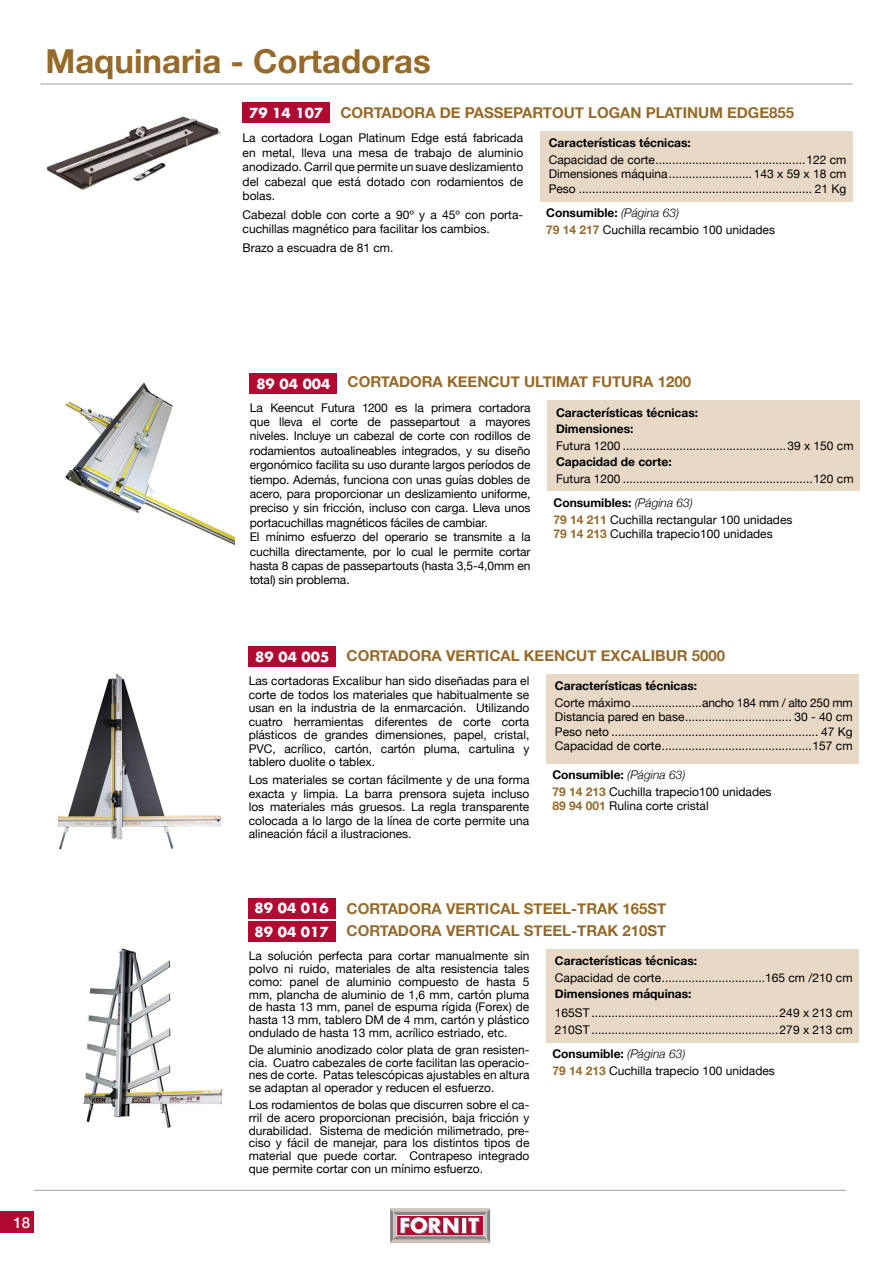
<style>
.page{position:relative;width:893px;height:1263px;background:#fff}
.page>*{position:absolute;margin:0;border:0;box-sizing:border-box;transform-origin:0 0}
.t1{font:700 33px "Helvetica Neue";color:#956a2a}
.t2{font:700 15px/22.2px "Helvetica Neue";color:#956a2a}
.t3{font:500 15px "Helvetica Neue";color:#fff}
.t4{font:700 13.5px/23.4px "Futura Std";color:#fff}
.t5{font:12px/14.4px "Helvetica Neue";color:#000;text-align:justify}
.t6{font:700 12px/16.5px "Helvetica Neue";color:#000}
.s1{font-weight:700}
.s2{font-weight:300;font-style:italic}
.s3{font-weight:700;color:#956a2a}
</style>
<div class="page">
<svg style="left:390px;top:1208px;width:100px;height:34px"></svg>
<hr style="left:40px;top:84px;width:813px;height:1px;background:#9d9d9c">
<hr style="left:34px;top:1190px;width:812px;height:1px;background:#9d9d9c">
<div style="left:0;top:1211px;width:34px;height:22px;background:#b10932"></div>
<img style="left:47px;top:116px;width:174px;height:75px">
<div style="left:540px;top:131px;width:313px;height:70px;background:#e8d9c6"></div>
<div style="left:243px;top:102px;width:87px;height:21px;background:#b10932"></div>
<div style="left:547px;top:400px;width:313px;height:91px;background:#e8d9c6"></div>
<img style="left:65px;top:382px;width:170px;height:163px">
<div style="left:250px;top:374px;width:87px;height:20px;background:#b10932"></div>
<img style="left:57px;top:674px;width:165px;height:176px">
<div style="left:546px;top:674px;width:313px;height:89px;background:#e8d9c6"></div>
<div style="left:249px;top:647px;width:87px;height:20px;background:#b10932"></div>
<div style="left:546px;top:949px;width:313px;height:93px;background:#e8d9c6"></div>
<div style="left:248px;top:898px;width:87px;height:20px;background:#b10932"></div>
<div style="left:248px;top:921px;width:87px;height:21px;background:#b10932"></div>
<img style="left:83px;top:948px;width:140px;height:180px">
<h1 class="t1" style="left:45px;top:35px;width:387px">Maquinaria - Cortadoras</h1>
<p class="t4" style="left:249px;top:101px;width:76px">79 14 107</p>
<p class="t2" style="left:340px;top:102px;width:455px">CORTADORA DE PASSEPARTOUT LOGAN PLATINUM EDGE855</p>
<p class="t5" style="left:243px;top:132px;width:282px">La cortadora Logan Platinum Edge está fabricada en metal, lleva una mesa de trabajo de aluminio anodizado. Carril que permite un suave deslizamiento del cabezal que está dotado con rodamientos de bolas.</p>
<p class="t5" style="left:243px;top:208px;width:282px">Cabezal doble con corte a 90º y a 45º con porta&shy;cuchillas magnético para facilitar los cambios.</p>
<p class="t5" style="left:243px;top:241px;width:152px">Brazo a escuadra de 81 cm.</p>
<p class="t6" style="left:549px;top:135px;width:144px">Características técnicas:</p>
<p class="t5" style="left:549px;top:153px;width:299px">Capacidad de corte.............................................122 cm Dimensiones máquina.........................143 x 59 x 18 cm Peso ...................................................................... 21 Kg</p>
<p class="t5" style="left:546px;top:205px;width:230px;line-height:16.5px"><span class="s1">Consumible:</span> <span class="s2">(Página 63)<br></span><span class="s3">79 14 217</span> Cuchilla recambio 100 unidades</p>
<p class="t3" style="left:13px;top:1211px;width:18px">18</p>
<p class="t2" style="left:348px;top:371px;width:345px">CORTADORA KEENCUT ULTIMAT FUTURA 1200</p>
<p class="t5" style="left:250px;top:401px;width:282px;text-align:left">La Keencut Futura 1200 es la primera cortadora que lleva el corte de passepartout a mayores niveles. Incluye un cabezal de corte con rodillos de rodamientos autoalineables integrados, y su diseño ergonómico facilita su uso durante largos períodos de tiempo. Además, funciona con unas guías dobles de acero, para proporcionar un deslizamiento uniforme, preciso y sin fricción, incluso con carga. Lleva unos portacuchillas magnéticos fáciles de cambiar.<br>El mínimo esfuerzo del operario se transmite a la cuchilla directamente, por lo cual le permite cortar hasta 8 capas de passepartouts (hasta 3,5-4,0mm en total) sin problema.</p>
<p class="t6" style="left:556px;top:404px;width:144px">Características técnicas:<br>Dimensiones:</p>
<p class="t4" style="left:256px;top:372px;width:76px">89 04 004</p>
<p class="t5" style="left:556px;top:439px;width:299px">Futura 1200 .................................................39 x 150 cm</p>
<p class="t6" style="left:556px;top:454px;width:117px">Capacidad de corte:</p>
<p class="t5" style="left:553px;top:467px;width:302px;line-height:24.5px">Futura 1200 .........................................................120 cm<br><span class="s1">Consumibles:</span> <span class="s2">(Página 63)</span></p>
<p class="t5" style="left:553px;top:513px;width:240px"><span class="s3">79 14 211</span> Cuchilla rectangular 100 unidades<br><span class="s3">79 14 213</span> Cuchilla trapecio100 unidades</p>
<p class="t2" style="left:347px;top:645px;width:380px">CORTADORA VERTICAL KEENCUT EXCALIBUR 5000</p>
<p class="t5" style="left:249px;top:675px;width:282px;line-height:13.5px">Las cortadoras Excalibur han sido diseñadas para el corte de todos los materiales que habitualmente se usan en la industria de la enmarcación. Utilizando cuatro herramientas diferentes de corte corta plásticos de grandes dimensiones, papel, cristal, PVC, acrílico, cartón, cartón pluma, cartulina y tablero duolite o tablex.</p>
<p class="t5" style="left:249px;top:774px;width:282px;line-height:13.5px">Los materiales se cortan fácilmente y de una forma exacta y limpia. La barra prensora sujeta incluso los materiales más gruesos. La regla transparente colocada a lo largo de la línea de corte permite una alineación fácil a ilustraciones.</p>
<p class="t4" style="left:255px;top:645px;width:76px">89 04 005</p>
<p class="t6" style="left:555px;top:678px;width:144px">Características técnicas:</p>
<p class="t5" style="left:555px;top:696px;width:299px">Corte máximo.....................ancho 184 mm / alto 250 mm Distancia pared en base................................ 30 - 40 cm Peso neto .............................................................. 47 Kg Capacidad de corte.............................................157 cm</p>
<p class="t5" style="left:552px;top:767px;width:221px;line-height:16.5px"><span class="s1">Consumible:</span> <span class="s2">(Página 63)<br></span><span class="s3">79 14 213</span> Cuchilla trapecio100 unidades</p>
<p class="t5" style="left:552px;top:799px;width:158px"><span class="s3">89 94 001</span> Rulina corte cristal</p>
<p class="t4" style="left:255px;top:896px;width:76px">89 04 016<br>89 04 017</p>
<p class="t2" style="left:347px;top:898px;width:321px">CORTADORA VERTICAL STEEL-TRAK 165ST<br>CORTADORA VERTICAL STEEL-TRAK 210ST</p>
<p class="t5" style="left:249px;top:950px;width:282px;line-height:12.8px">La solución perfecta para cortar manualmente sin polvo ni ruido, materiales de alta resistencia tales como: panel de aluminio compuesto de hasta 5 mm, plancha de aluminio de 1,6 mm, cartón pluma de hasta 13 mm, panel de espuma rígida (Forex) de hasta 13 mm, tablero DM de 4 mm, cartón y plástico ondulado de hasta 13 mm, acrílico estriado, etc.</p>
<p class="t5" style="left:249px;top:1044px;width:282px;line-height:12.8px">De aluminio anodizado color plata de gran resisten&shy;cia. Cuatro cabezales de corte facilitan las operacio&shy;nes de corte. Patas telescópicas ajustables en altura se adaptan al operador y reducen el esfuerzo.</p>
<p class="t5" style="left:249px;top:1099px;width:282px;line-height:12.8px">Los rodamientos de bolas que discurren sobre el ca&shy;rril de acero proporcionan precisión, baja fricción y durabilidad. Sistema de medición milimetrado, pre&shy;ciso y fácil de manejar, para los distintos tipos de material que puede cortar. Contrapeso integrado que permite cortar con un mínimo esfuerzo.</p>
<p class="t6" style="left:555px;top:953px;width:144px">Características técnicas:</p>
<p class="t5" style="left:555px;top:971px;width:299px">Capacidad de corte...............................165 cm /210 cm</p>
<p class="t6" style="left:555px;top:986px;width:138px">Dimensiones máquinas:</p>
<p class="t5" style="left:555px;top:1005px;width:299px;line-height:16.5px">165ST ........................................................249 x 213 cm<br>210ST ........................................................279 x 213 cm</p>
<p class="t5" style="left:552px;top:1046px;width:224px;line-height:16.5px"><span class="s1">Consumible:</span> <span class="s2">(Página 63)<br></span><span class="s3">79 14 213</span> Cuchilla trapecio 100 unidades</p>
</div>
